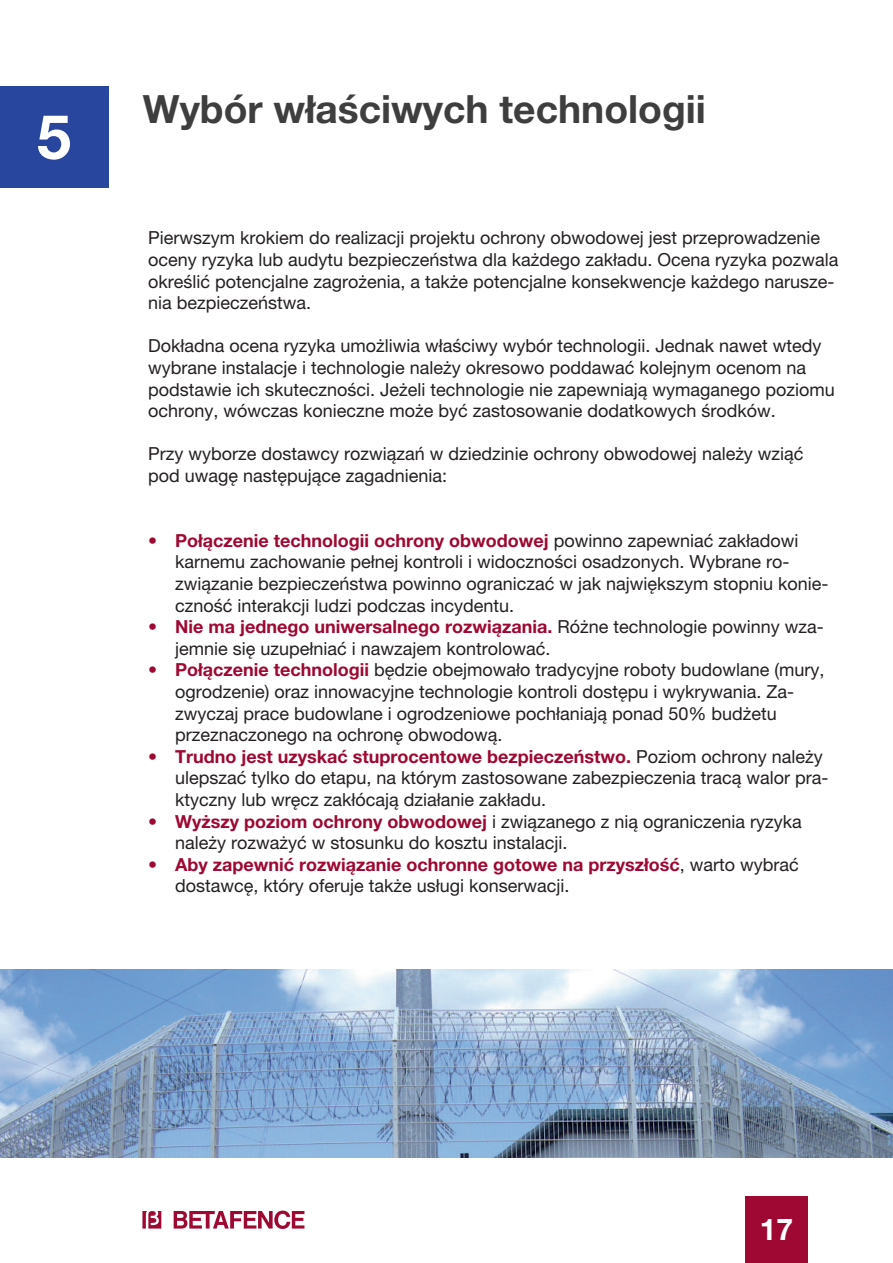
<style>
.page{position:relative;width:893px;height:1263px;background:#fff}
.page>*{position:absolute;margin:0;border:0;box-sizing:border-box;transform-origin:0 0}
.t1{font:700 61.5px "Helvetica Neue LT Pro";color:#fff}
.t2{font:700 39px "Helvetica Neue LT Pro";color:#3e3e3f}
.t3{font:700 30px "Helvetica Neue LT Pro";color:#fff}
.t4{font:18px/21.6px "Helvetica Neue LT Pro";color:#231f20}
.s1{font-weight:700;color:#9e0832}
</style>
<div class="page">
<svg style="left:174px;top:1210px;width:130px;height:19px"></svg>
<svg style="left:142px;top:1211px;width:19px;height:17px"></svg>
<div style="left:745px;top:1196px;width:63px;height:67px;background:#9e0832"></div>
<div style="left:0;top:86px;width:108px;height:101px;background:#28469d"></div>
<img style="left:0;top:969px;width:893px;height:189px">
<h1 class="t1" style="left:37px;top:99px;width:36px">5</h1>
<h2 class="t2" style="left:143px;top:85px;width:565px">Wybór właściwych technologii</h2>
<p class="t4" style="left:148px;top:227px;width:692px">Pierwszym krokiem do realizacji projektu ochrony obwodowej jest przeprowadzenie oceny ryzyka lub audytu bezpieczeństwa dla każdego zakładu. Ocena ryzyka pozwala określić potencjalne zagrożenia, a także potencjalne konsekwencje każdego narusze&shy;nia bezpieczeństwa.</p>
<p class="t4" style="left:148px;top:335px;width:688px">Dokładna ocena ryzyka umożliwia właściwy wybór technologii. Jednak nawet wtedy wybrane instalacje i technologie należy okresowo poddawać kolejnym ocenom na podstawie ich skuteczności. Jeżeli technologie nie zapewniają wymaganego poziomu ochrony, wówczas konieczne może być zastosowanie dodatkowych środków.</p>
<p class="t4" style="left:148px;top:443px;width:657px">Przy wyborze dostawcy rozwiązań w dziedzinie ochrony obwodowej należy wziąć pod uwagę następujące zagadnienia:</p>
<p class="t4" style="left:175px;top:529px;width:653px;text-indent:-27px"><span class="s1">• Połączenie technologii ochrony obwodowej</span> powinno zapewniać zakładowi karnemu zachowanie pełnej kontroli i widoczności osadzonych. Wybrane ro&shy;związanie bezpieczeństwa powinno ograniczać w jak największym stopniu konie&shy;czność interakcji ludzi podczas incydentu.</p>
<p class="t4" style="left:175px;top:616px;width:650px;text-indent:-27px"><span class="s1">• Nie ma jednego uniwersalnego rozwiązania.</span> Różne technologie powinny wza&shy;jemnie się uzupełniać i nawzajem kontrolować.</p>
<p class="t4" style="left:175px;top:659px;width:651px;text-indent:-27px"><span class="s1">• Połączenie technologii</span> będzie obejmowało tradycyjne roboty budowlane (mury, ogrodzenie) oraz innowacyjne technologie kontroli dostępu i wykrywania. Za&shy;zwyczaj prace budowlane i ogrodzeniowe pochłaniają ponad 50% budżetu przeznaczonego na ochronę obwodową.</p>
<p class="t4" style="left:175px;top:745px;width:653px;text-indent:-27px"><span class="s1">• Trudno jest uzyskać stuprocentowe bezpieczeństwo.</span> Poziom ochrony należy ulepszać tylko do etapu, na którym zastosowane zabezpieczenia tracą walor pra&shy;ktyczny lub wręcz zakłócają działanie zakładu.</p>
<p class="t4" style="left:175px;top:810px;width:628px;text-indent:-27px"><span class="s1">• Wyższy poziom ochrony obwodowej</span> i związanego z nią ograniczenia ryzyka należy rozważyć w stosunku do kosztu instalacji.</p>
<p class="t4" style="left:175px;top:853px;width:625px;text-indent:-27px"><span class="s1">• Aby zapewnić rozwiązanie ochronne gotowe na przyszłość</span>, warto wybrać dostawcę, który oferuje także usługi konserwacji.</p>
<h3 class="t3" style="left:760px;top:1211px;width:35px">17</h3>
</div>
